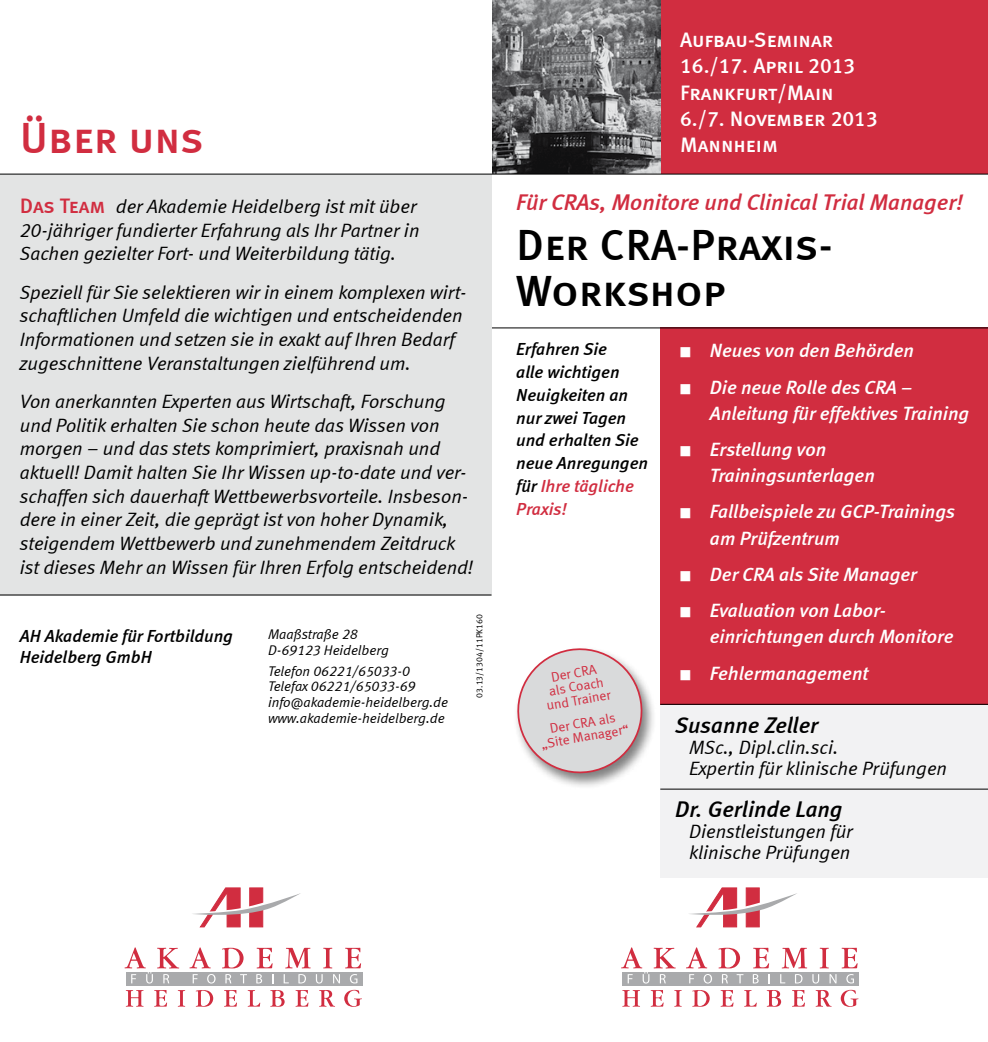
<style>
.page{position:relative;width:988px;height:1042px;background:#fff}
.page>*{position:absolute;margin:0;border:0;box-sizing:border-box;transform-origin:0 0}
.t1{font:43.75px/45.5px "Meta Medium LF Caps";color:#000}
.t2{font:43.75px "Meta Medium LF Caps";color:#d12d40}
.t3{font:italic 22.75px "Meta Medium LF";color:#d12d40}
.t4{font:italic 22.75px "Meta Medium LF";color:#000}
.t5{font:21px/26.2px "Meta Medium LF Caps";color:#fff}
.t6{font:italic 19.25px/23.6px "Meta Normal LF";color:#000}
.t7{font:italic 19.25px/26.2px "Meta Medium LF";color:#fff}
.t8{font:italic 17.5px/22.8px "Meta Medium LF";color:#000}
.t9{font:italic 14px/15.8px "Meta Normal LF";color:#000}
.t10{font:13.65px/13.7px "Meta Normal LF";color:#d12d40;text-align:center}
.t11{font:8.75px "Meta Normal LF";color:#000}
.s1{font-family:"Meta Medium LF Caps";font-style:normal;font-size:21px;color:#d12d40}
.s2{color:#d12d40}
</style>
<div class="page">
<div style="left:660px;top:0;width:327px;height:174px;background:#d12d40"></div>
<svg style="left:193px;top:888px;width:108px;height:39px"></svg>
<svg style="left:126px;top:990px;width:17px;height:16px"></svg>
<svg style="left:154px;top:990px;width:13px;height:16px"></svg>
<svg style="left:178px;top:990px;width:7px;height:16px"></svg>
<svg style="left:196px;top:990px;width:17px;height:16px"></svg>
<svg style="left:224px;top:990px;width:13px;height:16px"></svg>
<svg style="left:247px;top:990px;width:13px;height:16px"></svg>
<svg style="left:270px;top:990px;width:14px;height:16px"></svg>
<svg style="left:295px;top:990px;width:13px;height:16px"></svg>
<svg style="left:319px;top:990px;width:16px;height:16px"></svg>
<svg style="left:344px;top:990px;width:18px;height:17px"></svg>
<svg style="left:189px;top:947px;width:22px;height:21px"></svg>
<svg style="left:222px;top:948px;width:21px;height:20px"></svg>
<svg style="left:256px;top:948px;width:16px;height:20px"></svg>
<svg style="left:285px;top:948px;width:25px;height:20px"></svg>
<svg style="left:323px;top:948px;width:9px;height:20px"></svg>
<svg style="left:345px;top:948px;width:16px;height:20px"></svg>
<div style="left:126px;top:972px;width:236px;height:13px;background:#a9aaac"></div>
<svg style="left:124px;top:947px;width:55px;height:36px"></svg>
<svg style="left:193px;top:974px;width:4px;height:9px"></svg>
<svg style="left:207px;top:974px;width:8px;height:9px"></svg>
<svg style="left:225px;top:974px;width:6px;height:9px"></svg>
<svg style="left:240px;top:974px;width:7px;height:9px"></svg>
<svg style="left:256px;top:974px;width:6px;height:9px"></svg>
<svg style="left:283px;top:974px;width:6px;height:9px"></svg>
<svg style="left:298px;top:974px;width:8px;height:9px"></svg>
<svg style="left:316px;top:974px;width:6px;height:9px"></svg>
<svg style="left:333px;top:974px;width:7px;height:9px"></svg>
<svg style="left:350px;top:974px;width:7px;height:9px"></svg>
<svg style="left:689px;top:888px;width:108px;height:39px"></svg>
<svg style="left:622px;top:990px;width:17px;height:16px"></svg>
<svg style="left:650px;top:990px;width:13px;height:16px"></svg>
<svg style="left:674px;top:990px;width:7px;height:16px"></svg>
<svg style="left:692px;top:990px;width:17px;height:16px"></svg>
<svg style="left:720px;top:990px;width:13px;height:16px"></svg>
<svg style="left:744px;top:990px;width:12px;height:16px"></svg>
<svg style="left:766px;top:990px;width:14px;height:16px"></svg>
<svg style="left:792px;top:990px;width:12px;height:16px"></svg>
<svg style="left:815px;top:990px;width:16px;height:16px"></svg>
<svg style="left:840px;top:990px;width:18px;height:17px"></svg>
<svg style="left:686px;top:947px;width:21px;height:21px"></svg>
<svg style="left:718px;top:948px;width:21px;height:20px"></svg>
<svg style="left:753px;top:948px;width:15px;height:20px"></svg>
<svg style="left:781px;top:948px;width:25px;height:20px"></svg>
<svg style="left:819px;top:948px;width:9px;height:20px"></svg>
<svg style="left:841px;top:948px;width:16px;height:20px"></svg>
<div style="left:622px;top:972px;width:236px;height:13px;background:#a9aaac"></div>
<svg style="left:621px;top:947px;width:54px;height:36px"></svg>
<svg style="left:689px;top:974px;width:5px;height:9px"></svg>
<svg style="left:703px;top:974px;width:8px;height:9px"></svg>
<svg style="left:722px;top:974px;width:5px;height:9px"></svg>
<svg style="left:736px;top:974px;width:7px;height:9px"></svg>
<svg style="left:752px;top:974px;width:6px;height:9px"></svg>
<svg style="left:780px;top:974px;width:5px;height:9px"></svg>
<svg style="left:795px;top:974px;width:7px;height:9px"></svg>
<svg style="left:812px;top:974px;width:6px;height:9px"></svg>
<svg style="left:829px;top:974px;width:7px;height:9px"></svg>
<svg style="left:846px;top:974px;width:7px;height:9px"></svg>
<div style="left:660px;top:327px;width:327px;height:377px;background:#d12d40"></div>
<img style="left:492px;top:0;width:168px;height:174px">
<div style="left:660px;top:704px;width:327px;height:173px;background:#f2f2f3"></div>
<hr style="left:660px;top:704px;width:327px;height:1px;background:#000">
<hr style="left:660px;top:788px;width:327px;height:1px;background:#000">
<hr style="left:491px;top:327px;width:496px;height:1px;background:#000">
<div style="left:0;top:174px;width:491px;height:421px;background:#e3e4e4"></div>
<hr style="left:0;top:594px;width:491px;height:1px;background:#000">
<hr style="left:0;top:174px;width:987px;height:1px;background:#000">
<div style="left:513px;top:646px;width:143px;height:144px;background:#000;opacity:.5"></div>
<svg style="left:513px;top:646px;width:133px;height:131px"></svg>
<h1 class="t2" style="left:20px;top:113px;width:185px">Über uns</h1>
<p class="t6" style="left:20px;top:194px;width:401px"><span class="s1">Das Team</span> der Akademie Heidelberg ist mit über<br>20-jähriger fundierter Erfahrung als Ihr Partner in<br>Sachen gezielter Fort- und Weiterbildung tätig.</p>
<p class="t6" style="left:20px;top:280px;width:448px">Speziell für Sie selektieren wir in einem komplexen wirt&shy;schaftlichen Umfeld die wichtigen und entscheidenden Informationen und setzen sie in exakt auf Ihren Bedarf zugeschnittene Veranstaltungen zielführend um.</p>
<p class="t6" style="left:20px;top:389px;width:455px">Von anerkannten Experten aus Wirtschaft, Forschung und Politik erhalten Sie schon heute das Wissen von morgen – und das stets komprimiert, praxisnah und aktuell! Damit halten Sie Ihr Wissen up-to-date und ver&shy;schaffen sich dauerhaft Wettbewerbsvorteile. Insbeson&shy;dere in einer Zeit, die geprägt ist von hoher Dynamik, steigendem Wettbewerb und zunehmendem Zeitdruck ist dieses Mehr an Wissen für Ihren Erfolg entscheidend!</p>
<p class="t8" style="left:20px;top:625px;width:214px;line-height:21px">AH Akademie für Fortbildung<br>Heidelberg GmbH</p>
<p class="t9" style="left:268px;top:626px;width:122px">Maaßstraße 28<br>D-69123 Heidelberg</p>
<p class="t9" style="left:268px;top:663px;width:181px">Telefon 06221/65033-0<br>Telefax 06221/65033-69 info@akademie-heidelberg.de www.akademie-heidelberg.de</p>
<p class="t11" style="left:474px;top:697px;width:85px;rotate:-90deg">03.13/1304/11PK160</p>
<p class="t5" style="left:680px;top:26px;width:199px">Aufbau-Seminar<br>16./17. April 2013<br>Frankfurt/Main<br>6./7. November 2013<br>Mannheim</p>
<p class="t3" style="left:516px;top:188px;width:448px">Für CRAs, Monitore und Clinical Trial Manager!</p>
<h1 class="t1" style="left:516px;top:222px;width:318px">Der CRA-Praxis-<br>Workshop</h1>
<p class="t8" style="left:516px;top:338px;width:133px">Erfahren Sie<br>alle wichtigen<br>Neuigkeiten an nur zwei Tagen und erhalten Sie neue Anregungen für <span class="s2">Ihre tägliche<br>Praxis!</span></p>
<p class="t7" style="left:680px;top:337px;width:235px">■ Neues von den Behörden</p>
<p class="t7" style="left:709px;top:373px;width:260px;text-indent:-30px">■ Die neue Rolle des CRA –<br>Anleitung für effektives Training</p>
<p class="t7" style="left:709px;top:436px;width:166px;text-indent:-30px">■ Erstellung von<br>Trainingsunterlagen</p>
<p class="t7" style="left:709px;top:498px;width:246px;text-indent:-30px">■ Fallbeispiele zu GCP-Trainings am Prüfzentrum</p>
<p class="t7" style="left:680px;top:561px;width:238px">■ Der CRA als Site Manager</p>
<p class="t7" style="left:709px;top:597px;width:245px;text-indent:-30px">■ Evaluation von Labor&shy;einrichtungen durch Monitore</p>
<p class="t10" style="left:549px;top:670px;width:48px;rotate:-10deg">Der CRA</p>
<p class="t7" style="left:680px;top:659px;width:189px">■ Fehlermanagement</p>
<p class="t10" style="left:543px;top:685px;width:66px;rotate:-10deg">als Coach und Trainer</p>
<p class="t10" style="left:537px;top:724px;width:91px;rotate:-10deg">Der CRA als „Site Manager“</p>
<p class="t4" style="left:675px;top:712px;width:145px">Susanne Zeller</p>
<p class="t6" style="left:689px;top:737px;width:259px;line-height:21px">MSc., Dipl.clin.sci.<br>Expertin für klinische Prüfungen</p>
<p class="t4" style="left:675px;top:796px;width:169px">Dr. Gerlinde Lang</p>
<p class="t6" style="left:689px;top:821px;width:165px;line-height:21px">Dienstleistungen für klinische Prüfungen</p>
</div>
